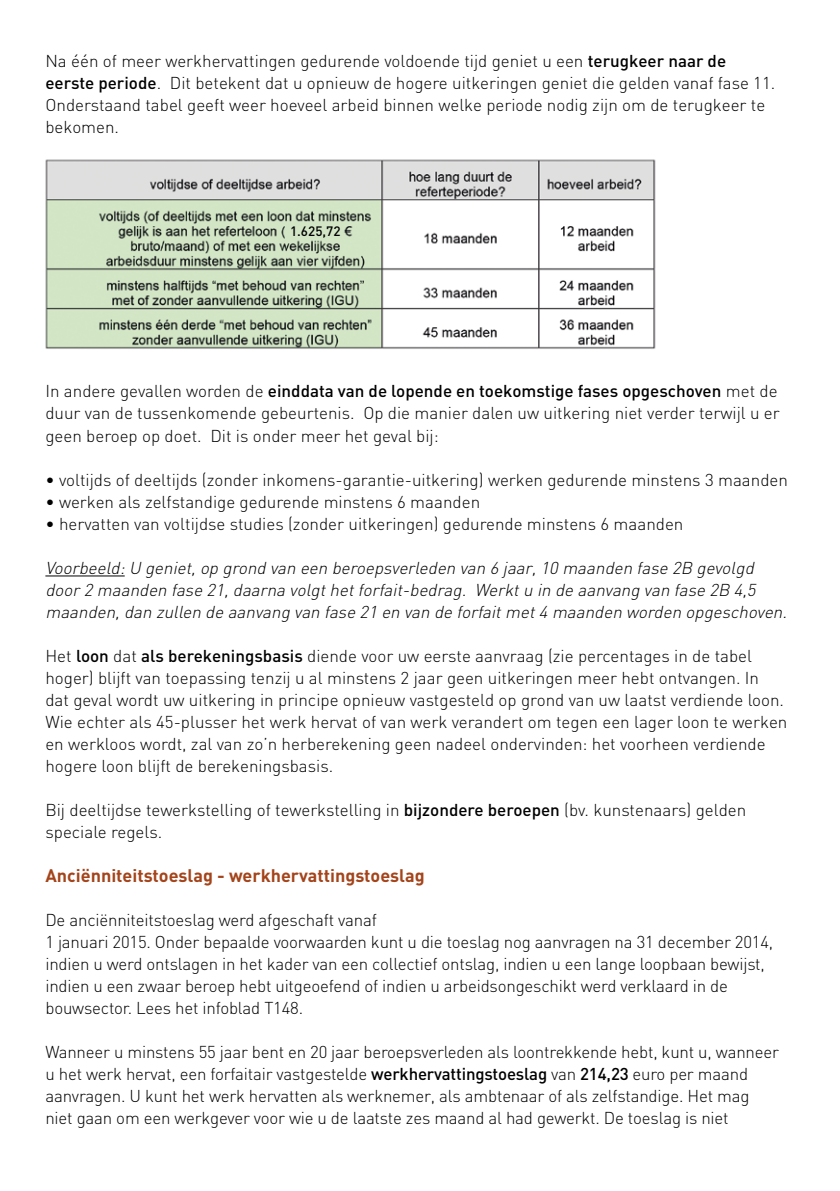
<style>
.page{position:relative;width:840px;height:1191px;background:#fff}
.page>*{position:absolute;margin:0;border:0;box-sizing:border-box;transform-origin:0 0}
.t1{font:700 18px "DIN";color:#a4441a}
.t2{font:300 17px/22px "DIN";color:#000}
.t3{font:italic 300 17px/22px "DIN";color:#000}
.t4{font:500 13.4px "DIN";color:#000}
.s1{font-weight:500}
</style>
<div class="page">
<hr style="left:45px;top:575px;width:80px;height:1px;background:#000">
<img style="left:45px;top:159px;width:611px;height:190px">
<div style="left:285px;top:223px;width:58px;height:16px;background:#d2e6c6"></div>
<p class="t2" style="left:45px;top:50px;width:731px">Na één of meer werkhervattingen gedurende voldoende tijd geniet u een <span class="s1">terugkeer naar de eerste periode</span>. Dit betekent dat u opnieuw de hogere uitkeringen geniet die gelden vanaf fase 11.<br>Onderstaand tabel geeft weer hoeveel arbeid binnen welke periode nodig zijn om de terugkeer te bekomen.</p>
<p class="t4" style="left:290px;top:222px;width:52px">1.625,72</p>
<p class="t2" style="left:45px;top:380px;width:735px">In andere gevallen worden de <span class="s1">einddata van de lopende en toekomstige fases opgeschoven</span> met de duur van de tussenkomende gebeurtenis. Op die manier dalen uw uitkering niet verder terwijl u er geen beroep op doet. Dit is onder meer het geval bij:</p>
<p class="t2" style="left:45px;top:468px;width:743px">• voltijds of deeltijds (zonder inkomens-garantie-uitkering) werken gedurende minstens 3 maanden</p>
<p class="t2" style="left:45px;top:490px;width:436px">• werken als zelfstandige gedurende minstens 6 maanden</p>
<p class="t2" style="left:45px;top:512px;width:639px">• hervatten van voltijdse studies (zonder uitkeringen) gedurende minstens 6 maanden</p>
<p class="t3" style="left:45px;top:556px;width:746px">Voorbeeld:U geniet,op grond van een beroepsverleden van 6 jaar,10 maanden fase 2B gevolgd door2 maanden fase 21,daarna volgthetforfait-bedrag. Werktu in de aanvang van fase 2B 4,5 maanden,dan zullen de aanvang van fase 21 en van de forfaitmet4 maanden worden opgeschoven.</p>
<p class="t2" style="left:45px;top:644px;width:743px">Het <span class="s1">loon</span> dat <span class="s1">als berekeningsbasis</span> diende voor uw eerste aanvraag (zie percentages in de tabel hoger) blijft van toepassing tenzij u al minstens 2 jaar geen uitkeringen meer hebt ontvangen. In<br>dat geval wordt uw uitkering in principe opnieuw vastgesteld op grond van uw laatst verdiende loon.<br>Wie echter als 45-plusser het werk hervat of van werk verandert om tegen een lager loon te werken en werkloos wordt, zal van zo’n herberekening geen nadeel ondervinden: het voorheen verdiende hogere loon blijft de berekeningsbasis.</p>
<p class="t2" style="left:45px;top:798px;width:702px">Bij deeltijdse tewerkstelling of tewerkstelling in <span class="s1">bijzondere beroepen</span> (bv. kunstenaars) gelden speciale regels.</p>
<p class="t1" style="left:45px;top:863px;width:380px">Anciënniteitstoeslag - werkhervattingstoeslag</p>
<p class="t2" style="left:45px;top:908px;width:728px">De anciënniteitstoeslag werd afgeschaft vanaf<br>1 januari 2015. Onder bepaalde voorwaarden kunt u die toeslag nog aanvragen na 31 december 2014, indien u werd ontslagen in het kader van een collectief ontslag, indien u een lange loopbaan bewijst, indien u een zwaar beroep hebt uitgeoefend of indien u arbeidsongeschikt werd verklaard in de bouwsector. Lees het infoblad T148.</p>
<p class="t2" style="left:45px;top:1040px;width:734px">Wanneer u minstens 55 jaar bent en 20 jaar beroepsverleden als loontrekkende hebt, kunt u, wanneer u het werk hervat, een forfaitair vastgestelde <span class="s1">werkhervattingstoeslag</span> van <span class="s1">214,23</span> euro per maand aanvragen. U kunt het werk hervatten als werknemer, als ambtenaar of als zelfstandige. Het mag niet gaan om een werkgever voor wie u de laatste zes maand al had gewerkt. De toeslag is niet</p>
</div>
